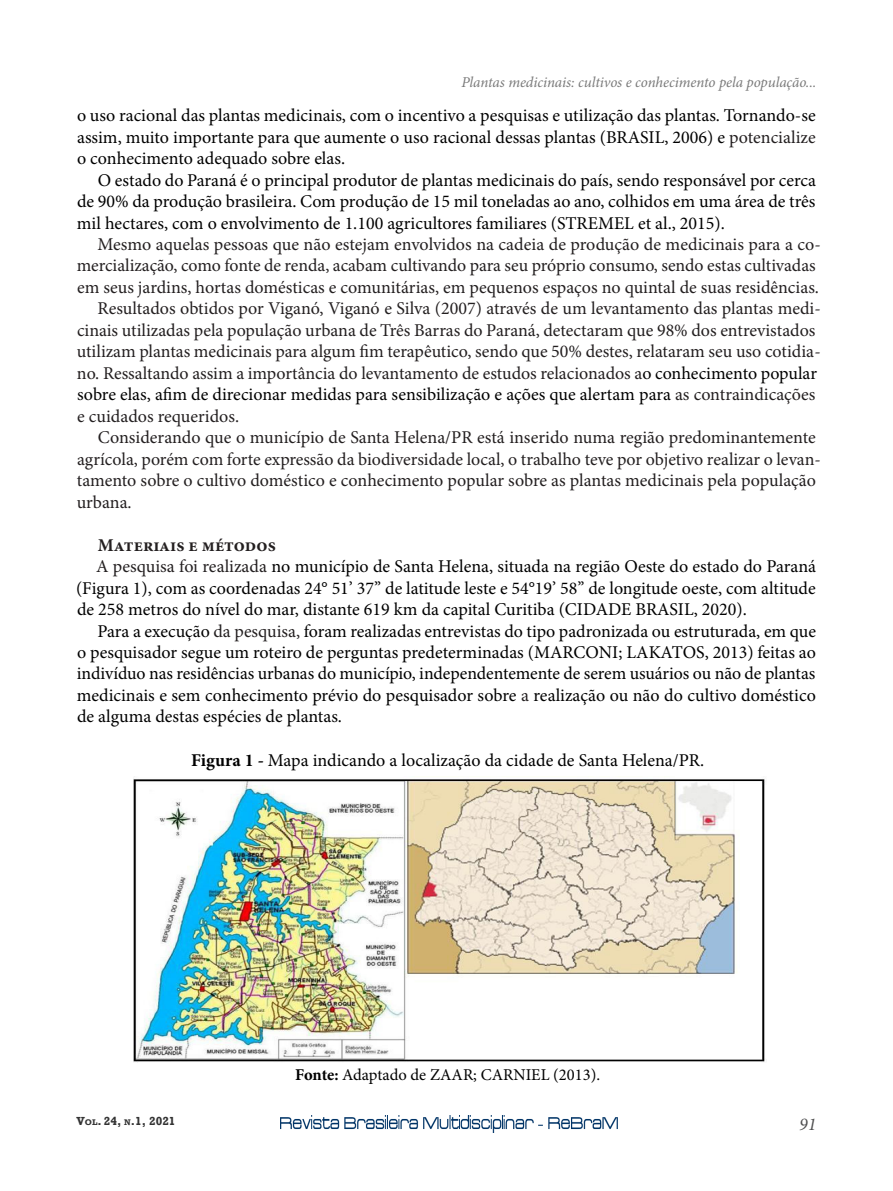
<style>
.page{position:relative;width:893px;height:1191px;background:#fff}
.page>*{position:absolute;margin:0;border:0;box-sizing:border-box;transform-origin:0 0}
.t1{font:18px/21.5px "Minion Pro";color:#000;text-align:justify}
.t2{font:18px "Minion Pro";color:#231f20}
.t3{font:700 18px "Minion Pro";color:#231f20}
.t4{font:italic 18px "Minion Pro";color:#4f4f50}
.t5{font:16.5px "Minion Pro";color:#000}
.t6{font:italic 15px "Minion Pro";letter-spacing:-.005em;color:#7a7a7a}
.t7{font:700 12px "Rockwell";color:#333}
.s1{color:#231f20}
.s2{color:#000}
.s3{font-weight:700}
.s4{font-size:8.4px}
</style>
<div class="page">
<img style="left:280px;top:1115px;width:338px;height:17px">
<img style="left:134px;top:776px;width:631px;height:286px">
<p class="t6" style="left:461px;top:72px;width:357px">Plantas medicinais: cultivos e conhecimento pela população...</p>
<p class="t1" style="left:77px;top:105px;width:740px">o uso racional das plantas medicinais, com o incentivo a pesquisas e utilização das plantas. Tornando-se assim, muito importante para que aumente o uso racional dessas plantas (BRASIL, 2006) e <span class="s1">potencialize </span>o conhecimento adequado sobre elas.</p>
<p class="t1" style="left:77px;top:169px;width:741px;text-indent:21px">O estado do Paraná é o principal produtor de plantas medicinais do país, sendo responsável por cerca de 90% da produção brasileira. Com produção de 15 mil toneladas ao ano, colhidos em uma área de três mil hectares, com o envolvimento de 1.100 agricultores familiares (STREMEL et al., 2015).</p>
<p class="t2" style="left:98px;top:232px;width:725px">Mesmo aquelas pessoas que não estejam envolvidos na cadeia de produção de medicinais para a co-</p>
<p class="t2" style="left:77px;top:254px;width:740px">mercialização, como fonte de renda, acabam cultivando para seu próprio consumo, sendo estas cultivadas</p>
<p class="t2" style="left:77px;top:275px;width:743px">em seus jardins, hortas domésticas e comunitárias, em pequenos espaços no quintal de suas residências.</p>
<p class="t2" style="left:98px;top:296px;width:725px">Resultados obtidos por Viganó, Viganó e Silva (2007) através de um levantamento das plantas medi-</p>
<p class="t2" style="left:77px;top:318px;width:740px">cinais utilizadas pela população urbana de Três Barras do Paraná, detectaram que 98% dos entrevistados</p>
<p class="t2" style="left:77px;top:339px;width:745px">utilizam plantas medicinais para algum fim terapêutico, sendo que 50% destes, relataram seu uso cotidia-</p>
<p class="t2" style="left:77px;top:361px;width:742px">no. Ressaltando assim a importância do levantamento de estudos relacionados a<span class="s2">o conhecimento popular</span></p>
<p class="t1" style="left:77px;top:384px;width:740px">sobre elas, afim de direcionar medidas para sensibilização e ações que alertam para <span class="s1">as contraindicações</span></p>
<p class="t2" style="left:77px;top:404px;width:164px">e cuidados requeridos.</p>
<p class="t2" style="left:98px;top:425px;width:719px">Considerando que o município de Santa Helena/PR está inserido numa região predominantemente</p>
<p class="t2" style="left:77px;top:447px;width:745px">agrícola, porém com forte expressão da biodiversidade local, o trabalho teve por objetivo realizar o levan-</p>
<p class="t2" style="left:77px;top:468px;width:741px">tamento sobre o cultivo doméstico e conhecimento popular sobre as plantas medicinais pela população</p>
<p class="t2" style="left:77px;top:490px;width:57px">urbana.</p>
<p class="t3" style="left:98px;top:532px;width:180px">Materiais e métodos</p>
<p class="t1" style="left:96px;top:556px;width:721px"><span class="s1">A pesquisa foi realizada</span> no município de Santa Helena, situada na região Oeste do estado do Paraná</p>
<p class="t1" style="left:76px;top:577px;width:741px">(Figura 1), com as coordenadas 24° 51’ 37’’ de latitude leste e 54°19’ 58’’ de longitude oeste, com altitude</p>
<p class="t1" style="left:77px;top:598px;width:671px">de 258 metros do nível do mar, distante 619 km da capital Curitiba (CIDADE BRASIL, 2020).</p>
<p class="t1" style="left:98px;top:620px;width:720px">Para a execução <span class="s1">da pesquisa,</span> foram realizadas entrevistas do tipo padronizada ou estruturada, em que</p>
<p class="t1" style="left:77px;top:641px;width:740px">o pesquisador segue um roteiro de perguntas predeterminadas (MARCONI; LAKATOS, 2013) feitas ao</p>
<p class="t1" style="left:77px;top:663px;width:740px">indivíduo nas residências urbanas do município, independentemente de serem usuários ou não de plantas</p>
<p class="t1" style="left:77px;top:684px;width:741px">medicinais e sem conhecimento prévio do pesquisador sobre <span class="s1">a</span> realização ou não do cultivo doméstico</p>
<p class="t1" style="left:77px;top:706px;width:267px">de alguma destas espécies de plantas.</p>
<p class="t1" style="left:191px;top:749px;width:515px"><span class="s3">Figura 1 -</span> Mapa indicando a localização da cidade de Santa Helena/PR.</p>
<p class="t7" style="left:76px;top:1113px;width:101px">V<span class="s4">ol</span>. 24, <span class="s4">n</span>.1, 2021</p>
<p class="t5" style="left:295px;top:1064px;width:306px"><span class="s3">Fonte:</span> Adaptado de ZAAR; CARNIEL (2013).</p>
<p class="t4" style="left:799px;top:1111px;width:19px">91</p>
</div>
